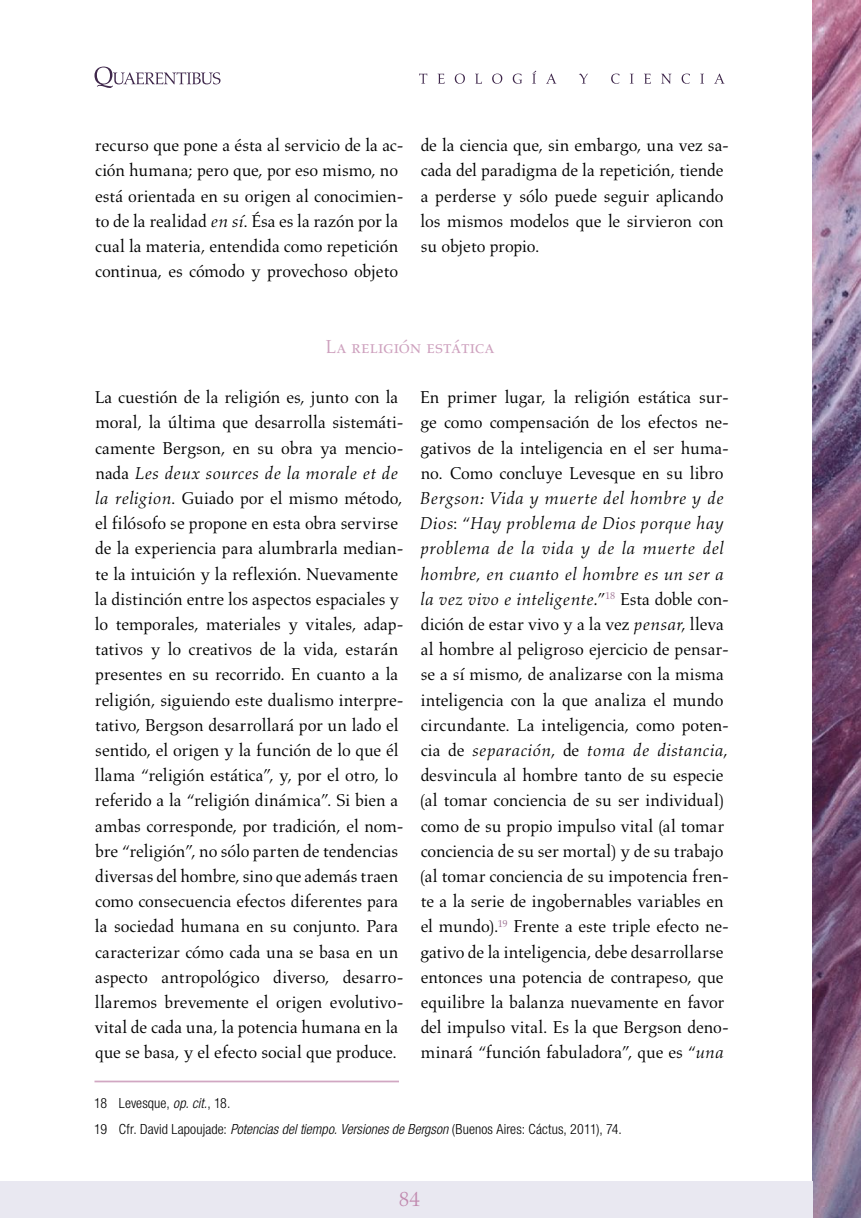
<style>
.page{position:relative;width:861px;height:1218px;background:#fff}
.page>*{position:absolute;margin:0;border:0;box-sizing:border-box;transform-origin:0 0}
.t1{font:21px "Aldus LT Std";color:#c18aaf}
.t2{font:19.25px "Aldus LT Std";letter-spacing:-.01em;color:#cea1be}
.t3{font:17.5px/25.2px "Aldus LT Std";letter-spacing:-.005em;color:#000}
.t4{font:300 condensed 14px/26.2px "Helvetica Neue LT Std";letter-spacing:.01em;color:#000}
.s1{font-style:italic}
</style>
<div class="page">
<img style="left:813px;top:0;width:48px;height:1218px">
<svg style="left:95px;top:67px;width:126px;height:21px"></svg>
<svg style="left:419px;top:71px;width:306px;height:13px"></svg>
<hr style="left:94px;top:1081px;width:305px;height:1px;background:#d1a7c2">
<div style="left:0;top:1181px;width:813px;height:37px;background:#e9e8f1"></div>
<p class="t3" style="left:95px;top:133px;width:310px">recurso que pone a ésta al servicio de la ac&shy;ción humana; pero que, por eso mismo, no está orientada en su origen al conocimien&shy;to de la realidad <span class="s1">en sí</span>. Ésa es la razón por la cual la materia, entendida como repetición continua, es cómodo y provechoso objeto</p>
<p class="t3" style="left:420px;top:133px;width:310px">de la ciencia que, sin embargo, una vez sa&shy;cada del paradigma de la repetición, tiende a perderse y sólo puede seguir aplicando los mismos modelos que le sirvieron con su objeto propio.</p>
<p class="t2" style="left:326px;top:336px;width:170px">La religión estática</p>
<p class="t3" style="left:95px;top:385px;width:310px">La cuestión de la religión es, junto con la moral, la última que desarrolla sistemáti&shy;camente Bergson, en su obra ya mencio&shy;nada <span class="s1">Les deux sources de la morale et de la religion</span>. Guiado por el mismo método, el filósofo se propone en esta obra servirse de la experiencia para alumbrarla median&shy;te la intuición y la reflexión. Nuevamente la distinción entre los aspectos espaciales y lo temporales, materiales y vitales, adap&shy;tativos y lo creativos de la vida, estarán presentes en su recorrido. En cuanto a la religión, siguiendo este dualismo interpre&shy;tativo, Bergson desarrollará por un lado el sentido, el origen y la función de lo que él llama “religión estática”, y, por el otro, lo referido a la “religión dinámica”. Si bien a ambas corresponde, por tradición, el nom&shy;bre “religión”, no sólo parten de tendencias diversas del hombre, sino que además traen como consecuencia efectos diferentes para la sociedad humana en su conjunto. Para caracterizar cómo cada una se basa en un aspecto antropológico diverso, desarro&shy;llaremos brevemente el origen evolutivo&shy;vital de cada una, la potencia humana en la que se basa, y el efecto social que produce.</p>
<p class="t3" style="left:420px;top:385px;width:310px;text-align:justify">En primer lugar, la religión estática sur&shy;ge como compensación de los efectos ne&shy;gativos de la inteligencia en el ser huma&shy;no. Como concluye Levesque en su libro</p>
<p class="t3" style="left:420px;top:486px;width:311px"><span class="s1">Bergson: Vida y muerte del hombre y de Dios</span>: “<span class="s1">Hay problema de Dios porque hay problema de la vida y de la muerte del hombre, en cuanto el hombre es un ser a la vez vivo e inteligente.</span>”<sup>18</sup> Esta doble con&shy;dición de estar vivo y a la vez <span class="s1">pensar</span>, lleva al hombre al peligroso ejercicio de pensar&shy;se a sí mismo, de analizarse con la misma inteligencia con la que analiza el mundo circundante. La inteligencia, como poten&shy;cia de <span class="s1">separación</span>, de <span class="s1">toma de distancia</span>, desvincula al hombre tanto de su especie (al tomar conciencia de su ser individual) como de su propio impulso vital (al tomar conciencia de su ser mortal) y de su trabajo (al tomar conciencia de su impotencia fren&shy;te a la serie de ingobernables variables en el mundo).<sup>19</sup> Frente a este triple efecto ne&shy;gativo de la inteligencia, debe desarrollarse entonces una potencia de contrapeso, que equilibre la balanza nuevamente en favor del impulso vital. Es la que Bergson deno&shy;minará “función fabuladora”, que es “<span class="s1">una</span></p>
<p class="t4" style="left:94px;top:1090px;width:529px">18 Levesque, <span class="s1">op. cit.</span>, 18.<br>19 Cfr. David Lapoujade: <span class="s1">Potencias del tiempo. Versiones de Bergson</span> (Buenos Aires: Cáctus, 2011), 74.</p>
<p class="t1" style="left:399px;top:1187px;width:23px">84</p>
</div>
